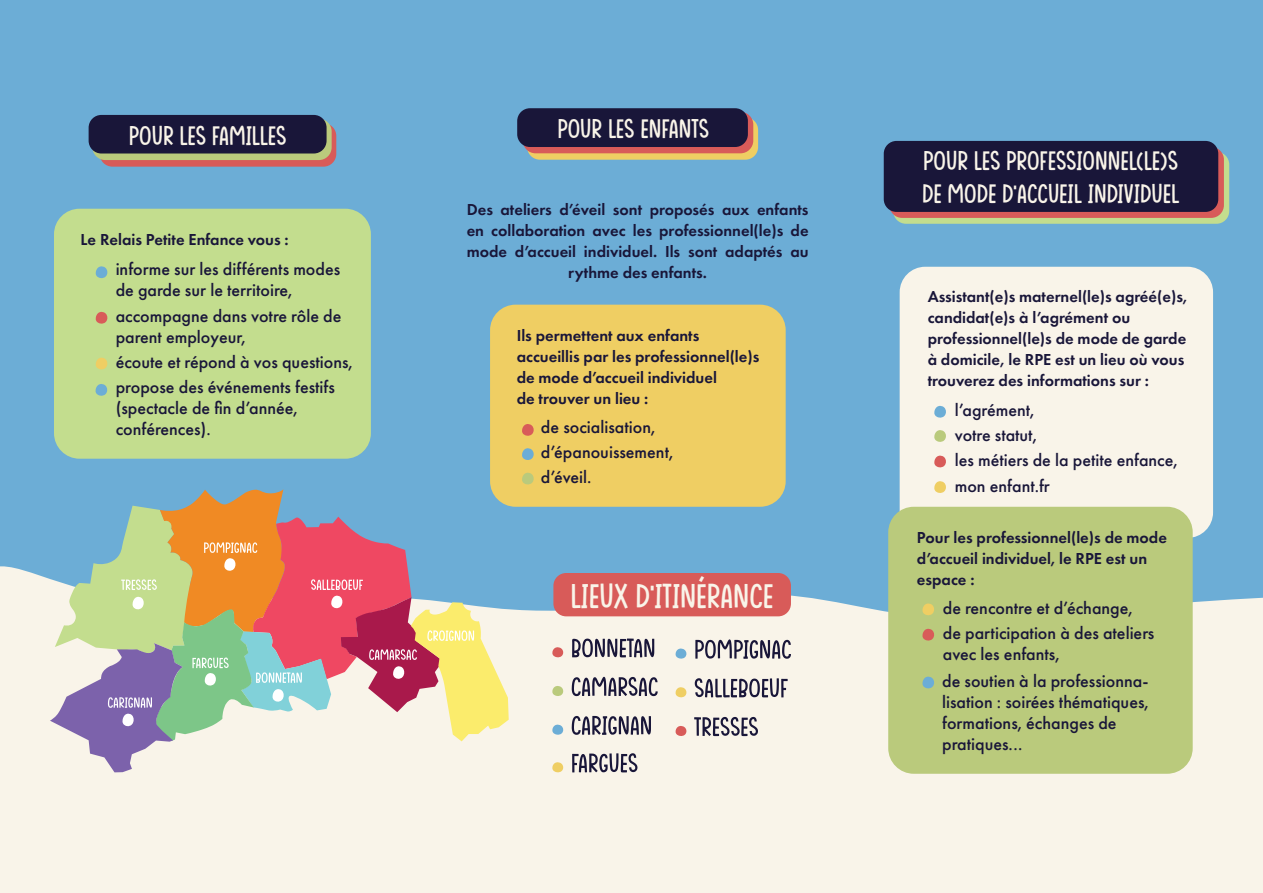
<style>
.page{position:relative;width:1263px;height:893px;background:#6cadd6}
.page>*{position:absolute;margin:0;border:0;box-sizing:border-box;transform-origin:0 0}
.t1{font:34.5px "Alone On Earth";color:#f9f4e9}
.t2{font:27px "Alone On Earth";color:#f9f4e9}
.Style_de_paragraphe_4{font:500 18px/21px "Futura PT";color:#191639}
.Style_de_paragraphe_5{font:600 16.5px/21px "Futura PT";color:#191639}
</style>
<div class="page">
<div style="left:0;top:566px;width:1263px;height:327px;background:#f9f4e9"></div>
<div style="left:553px;top:573px;width:238px;height:43px;background:#d85b59;border-radius:13px"></div>
<svg style="left:50px;top:489px;width:459px;height:283px"></svg>
<svg style="left:673px;top:717px;width:85px;height:22px;background:#bbb1b3"></svg>
<svg style="left:695px;top:639px;width:96px;height:20px;background:#a09ba3"></svg>
<svg style="left:673px;top:646px;width:16px;height:16px"></svg>
<svg style="left:695px;top:678px;width:93px;height:19px;background:#9e9aa2"></svg>
<svg style="left:673px;top:685px;width:16px;height:16px"></svg>
<svg style="left:572px;top:716px;width:79px;height:19px;background:#918d97"></svg>
<svg style="left:549px;top:723px;width:17px;height:15px"></svg>
<svg style="left:572px;top:753px;width:65px;height:19px"></svg>
<svg style="left:549px;top:760px;width:17px;height:16px"></svg>
<svg style="left:572px;top:638px;width:82px;height:19px;background:#908c96"></svg>
<svg style="left:549px;top:645px;width:17px;height:16px"></svg>
<svg style="left:572px;top:677px;width:86px;height:19px;background:#9b979f"></svg>
<svg style="left:549px;top:684px;width:17px;height:15px"></svg>
<div style="left:54px;top:209px;width:317px;height:250px;background:#c3dd8e;border-radius:26px"></div>
<div style="left:100px;top:123px;width:236px;height:44px;background:#d85b59;border-radius:13px"></div>
<svg style="left:92px;top:119px;width:240px;height:41px;background:#afbd77"></svg>
<div style="left:89px;top:115px;width:238px;height:38px;background:#191639;border-radius:13px"></div>
<div style="left:490px;top:305px;width:296px;height:202px;background:#efce63;border-radius:26px"></div>
<svg style="left:522px;top:424px;width:12px;height:12px"></svg>
<svg style="left:522px;top:448px;width:12px;height:12px"></svg>
<svg style="left:522px;top:472px;width:12px;height:13px"></svg>
<svg style="left:527px;top:117px;width:231px;height:43px;background:#e8c767"></svg>
<div style="left:523px;top:112px;width:230px;height:41px;background:#d85b59;border-radius:13px"></div>
<div style="left:517px;top:108px;width:231px;height:39px;background:#191639;border-radius:13px"></div>
<svg style="left:95px;top:266px;width:13px;height:13px"></svg>
<svg style="left:95px;top:311px;width:13px;height:13px"></svg>
<svg style="left:95px;top:357px;width:13px;height:39px"></svg>
<div style="left:900px;top:267px;width:313px;height:271px;background:#f9f4e9;border-radius:26px"></div>
<svg style="left:934px;top:405px;width:12px;height:13px"></svg>
<svg style="left:934px;top:430px;width:12px;height:12px"></svg>
<svg style="left:934px;top:455px;width:12px;height:13px"></svg>
<svg style="left:934px;top:481px;width:12px;height:12px"></svg>
<div style="left:888px;top:507px;width:305px;height:267px;background:#baca7c;border-radius:26px"></div>
<svg style="left:922px;top:603px;width:12px;height:13px"></svg>
<svg style="left:922px;top:628px;width:12px;height:13px"></svg>
<svg style="left:922px;top:676px;width:12px;height:13px"></svg>
<div style="left:893px;top:152px;width:336px;height:72px;background:#c3dd8e;border-radius:13px"></div>
<div style="left:889px;top:147px;width:335px;height:71px;background:#d85b59;border-radius:13px"></div>
<div style="left:884px;top:141px;width:334px;height:71px;background:#191639;border-radius:13px"></div>
<p class="t2" style="left:129px;top:119px;width:159px">POUR LES FAMILLES</p>
<p class="Style_de_paragraphe_5" style="left:81px;top:229px;width:210px">Le Relais Petite Enfance vous :</p>
<p class="Style_de_paragraphe_4" style="left:116px;top:258px;width:226px">informe sur les différents modes</p>
<p class="Style_de_paragraphe_4" style="left:116px;top:279px;width:178px">de garde sur le territoire,</p>
<p class="Style_de_paragraphe_4" style="left:116px;top:305px;width:227px">accompagne dans votre rôle de parent employeur,</p>
<p class="Style_de_paragraphe_4" style="left:116px;top:351px;width:239px">écoute et répond à vos questions,</p>
<p class="Style_de_paragraphe_4" style="left:116px;top:377px;width:221px">propose des événements festifs</p>
<p class="Style_de_paragraphe_4" style="left:116px;top:398px;width:184px">(spectacle de fin d’année, conférences).</p>
<p class="t2" style="left:557px;top:112px;width:153px">POUR LES ENFANTS</p>
<p class="Style_de_paragraphe_5" style="left:467px;top:199px;width:343px;text-align:center">Des ateliers d’éveil sont proposés aux enfants en collaboration avec les professionnel(le)s de mode d’accueil individuel. Ils sont adaptés au rythme des enfants.</p>
<p class="Style_de_paragraphe_5" style="left:517px;top:325px;width:244px">Ils permettent aux enfants accueillis par les professionnel(le)s de mode d’accueil individuel</p>
<p class="Style_de_paragraphe_5" style="left:517px;top:388px;width:133px">de trouver un lieu :</p>
<p class="Style_de_paragraphe_4" style="left:541px;top:417px;width:116px">de socialisation,</p>
<p class="Style_de_paragraphe_4" style="left:541px;top:441px;width:134px">d’épanouissement,</p>
<p class="Style_de_paragraphe_4" style="left:541px;top:467px;width:52px">d’éveil.</p>
<p class="t1" style="left:570px;top:575px;width:204px">LIEUX D’ITINÉRANCE</p>
<p class="t2" style="left:923px;top:145px;width:256px">POUR LES PROFESSIONNEL(LE)S</p>
<p class="t2" style="left:922px;top:177px;width:259px">DE MODE D’ACCUEIL INDIVIDUEL</p>
<p class="Style_de_paragraphe_5" style="left:928px;top:286px;width:261px">Assistant(e)s maternel(le)s agréé(e)s, candidat(e)s à l’agrément ou</p>
<p class="Style_de_paragraphe_5" style="left:928px;top:328px;width:260px">professionnel(le)s de mode de garde</p>
<p class="Style_de_paragraphe_5" style="left:928px;top:349px;width:258px">à domicile, le RPE est un lieu où vous trouverez des informations sur :</p>
<p class="Style_de_paragraphe_4" style="left:955px;top:400px;width:81px">l’agrément,</p>
<p class="Style_de_paragraphe_4" style="left:955px;top:424px;width:84px">votre statut,</p>
<p class="Style_de_paragraphe_4" style="left:955px;top:450px;width:224px">les métiers de la petite enfance,</p>
<p class="Style_de_paragraphe_4" style="left:955px;top:475px;width:97px">mon enfant.fr</p>
<p class="Style_de_paragraphe_5" style="left:917px;top:527px;width:252px">Pour les professionnel(le)s de mode d’accueil individuel, le RPE est un espace :</p>
<p class="Style_de_paragraphe_4" style="left:943px;top:597px;width:191px">de rencontre et d’échange,</p>
<p class="Style_de_paragraphe_4" style="left:943px;top:623px;width:213px">de participation à des ateliers</p>
<p class="Style_de_paragraphe_4" style="left:943px;top:644px;width:118px">avec les enfants,</p>
<p class="Style_de_paragraphe_4" style="left:942px;top:671px;width:208px;text-align:justify">de soutien à la professionna&shy;lisation : soirées thématiques, formations, échanges de</p>
<p class="Style_de_paragraphe_4" style="left:942px;top:734px;width:82px">pratiques...</p>
</div>
